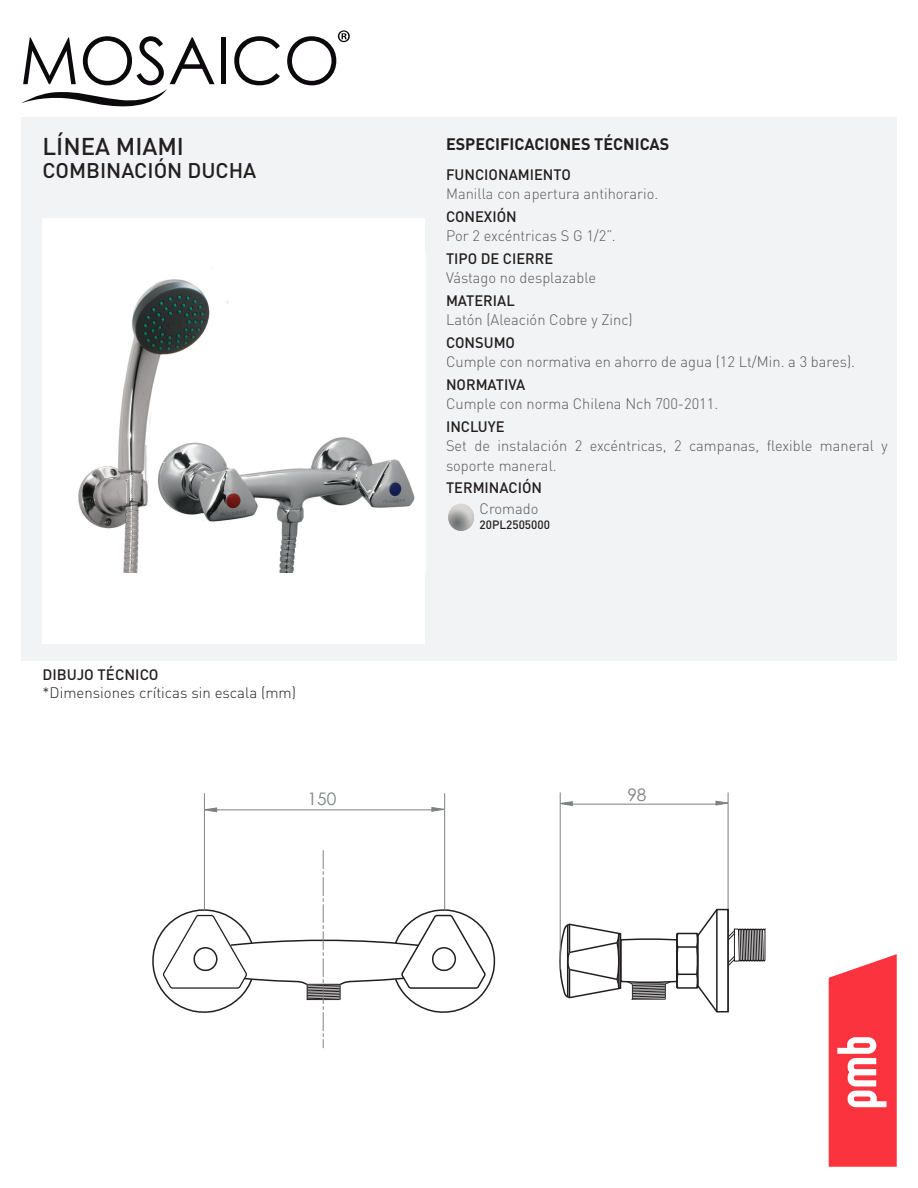
<style>
.page{position:relative;width:918px;height:1188px;background:#fff}
.page>*{position:absolute;margin:0;border:0;box-sizing:border-box;transform-origin:0 0}
.t1{font:500 24px "DIN Pro";color:#231f20}
.t2{font:500 21px "DIN Pro";color:#231f20}
.t3{font:17.25px "Century Gothic";color:#7d8181}
.t4{font:700 16.5px "DIN Pro";color:#231f20}
.t5{font:300 15px/19.5px "DIN Pro";color:#57585a}
.t6{font:500 15px "DIN Pro";color:#231f20}
.t7{font:300 15px "DIN Pro";color:#231f20}
.t8{font:300 15px "DIN Pro";color:#57585a}
.t9{font:500 12px "DIN Pro";color:#231f20}
</style>
<div class="page">
<svg style="left:829px;top:954px;width:68px;height:213px;background:#fb535c"></svg>
<div style="left:21px;top:117px;width:876px;height:543px;background:#f2f3f4"></div>
<div style="left:42px;top:218px;width:383px;height:425px;background:#fff"></div>
<svg style="left:22px;top:36px;width:193px;height:71px"></svg>
<div style="left:221px;top:37px;width:5px;height:47px;background:#0c090d"></div>
<svg style="left:234px;top:36px;width:46px;height:49px"></svg>
<svg style="left:287px;top:30px;width:63px;height:55px"></svg>
<svg style="left:448px;top:504px;width:26px;height:27px"></svg>
<svg style="left:205px;top:808px;width:12px;height:4px"></svg>
<svg style="left:432px;top:807px;width:12px;height:5px"></svg>
<svg style="left:561px;top:801px;width:12px;height:5px"></svg>
<svg style="left:716px;top:801px;width:12px;height:4px"></svg>
<img style="left:78px;top:279px;width:337px;height:294px">
<hr style="left:560px;top:793px;width:1px;height:176px;background:#7d8181">
<hr style="left:728px;top:793px;width:1px;height:123px;background:#7d8181">
<hr style="left:570px;top:804px;width:146px;height:1px;background:#7d8181">
<svg style="left:559px;top:908px;width:207px;height:105px"></svg>
<hr style="left:204px;top:794px;width:1px;height:116px;background:#7d8181">
<hr style="left:444px;top:794px;width:1px;height:116px;background:#7d8181">
<hr style="left:215px;top:810px;width:219px;height:1px;background:#7d8181">
<svg style="left:152px;top:851px;width:344px;height:197px"></svg>
<h1 class="t1" style="left:43px;top:127px;width:143px">LÍNEA MIAMI</h1>
<h2 class="t2" style="left:43px;top:153px;width:215px">COMBINACIÓN DUCHA</h2>
<p class="t4" style="left:446px;top:130px;width:225px">ESPECIFICACIONES TÉCNICAS</p>
<p class="t6" style="left:446px;top:162px;width:126px">FUNCIONAMIENTO</p>
<p class="t8" style="left:446px;top:182px;width:214px">Manilla con apertura antihorario.</p>
<p class="t6" style="left:446px;top:204px;width:72px">CONEXIÓN</p>
<p class="t5" style="left:446px;top:225px;width:171px">Por 2 excéntricas S G 1/2”.</p>
<p class="t6" style="left:446px;top:246px;width:109px">TIPO DE CIERRE</p>
<p class="t5" style="left:446px;top:267px;width:152px">Vástago no desplazable</p>
<p class="t6" style="left:446px;top:288px;width:70px">MATERIAL</p>
<p class="t5" style="left:446px;top:309px;width:188px">Latón (Aleación Cobre y Zinc)</p>
<p class="t6" style="left:446px;top:330px;width:71px">CONSUMO</p>
<p class="t5" style="left:446px;top:351px;width:411px">Cumple con normativa en ahorro de agua (12 Lt/Min. a 3 bares).</p>
<p class="t6" style="left:446px;top:372px;width:81px">NORMATIVA</p>
<p class="t5" style="left:446px;top:393px;width:274px">Cumple con norma Chilena Nch 700-2011.</p>
<p class="t6" style="left:446px;top:414px;width:60px">INCLUYE</p>
<p class="t5" style="left:446px;top:435px;width:443px">Set de instalación 2 excéntricas, 2 campanas, flexible maneral y soporte maneral.</p>
<p class="t6" style="left:446px;top:476px;width:98px">TERMINACIÓN</p>
<p class="t5" style="left:480px;top:498px;width:60px">Cromado</p>
<p class="t9" style="left:480px;top:515px;width:72px">20PL2505000</p>
<p class="t6" style="left:43px;top:663px;width:118px">DIBUJO TÉCNICO</p>
<p class="t7" style="left:43px;top:681px;width:255px">*Dimensiones críticas sin escala (mm)</p>
<p class="t3" style="left:308px;top:787px;width:30px">150</p>
<p class="t3" style="left:627px;top:782px;width:21px">98</p>
</div>
